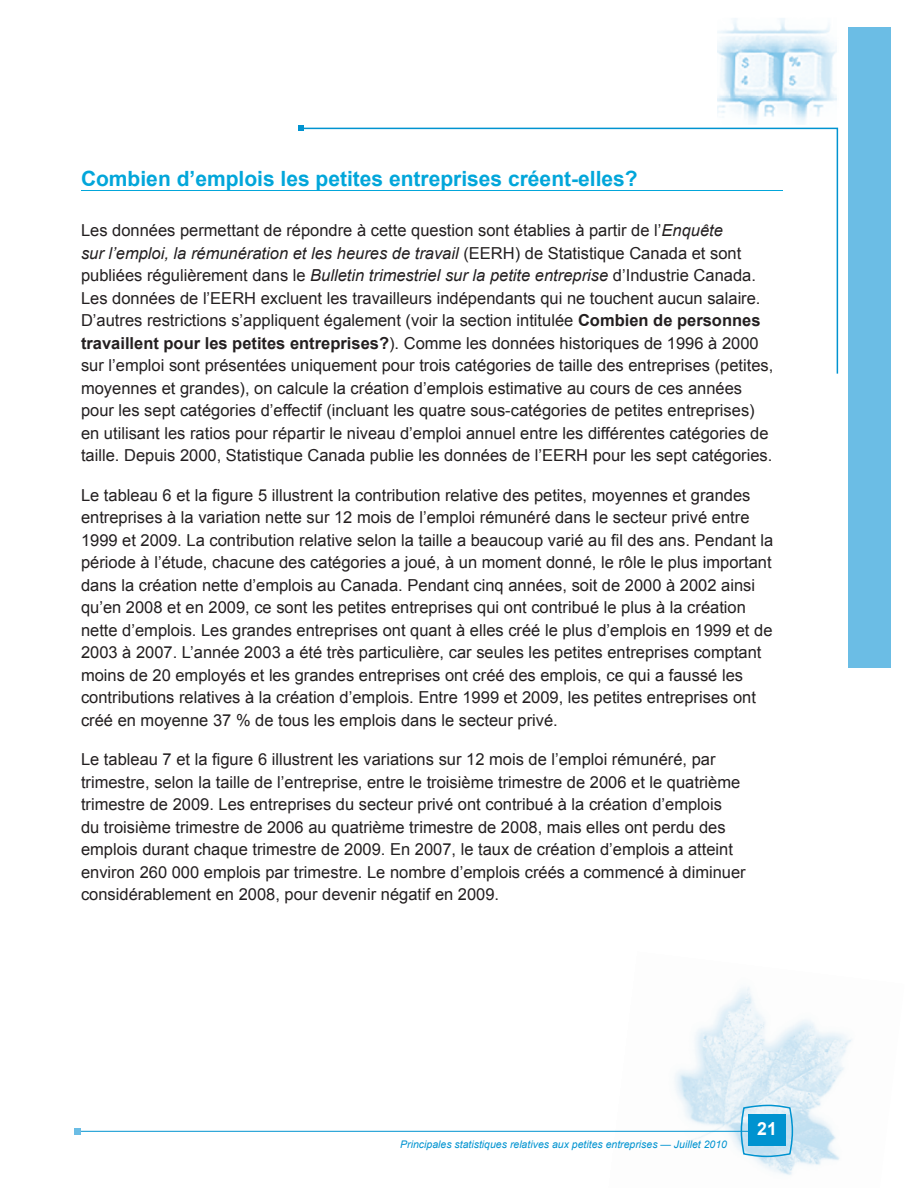
<style>
.page{position:relative;width:918px;height:1188px;background:#fff}
.page>*{position:absolute;margin:0;border:0;box-sizing:border-box;transform-origin:0 0}
.t1{font:700 21px "Arial";color:#02a6da}
.t2{font:700 18px "Arial";color:#fff}
.t3{font:16.5px/22.5px "Arial";color:#231f20}
.t4{font:italic 10.5px "Arial";color:#0093d0}
.s1{font-style:italic}
.s2{font-weight:700}
</style>
<div class="page">
<img style="left:608px;top:987px;width:244px;height:188px">
<hr style="left:81px;top:1131px;width:670px;height:1px;background:#0093d0">
<div style="left:848px;top:27px;width:43px;height:640px;background:#6bbde5"></div>
<svg style="left:304px;top:127px;width:535px;height:247px"></svg>
<svg style="left:298px;top:125px;width:6px;height:6px"></svg>
<img style="left:717px;top:18px;width:120px;height:106px">
<hr style="left:81px;top:190px;width:702px;height:1px;background:#02a6da">
<div style="left:74px;top:1128px;width:7px;height:7px;background:#6bbde5"></div>
<svg style="left:740px;top:1104px;width:54px;height:54px;background:#66bce1"></svg>
<p class="t1" style="left:81px;top:164px;width:558px">Combien d’emplois les petites entreprises créent-elles?</p>
<p class="t3" style="left:81px;top:219px;width:694px">Les données permettant de répondre à cette question sont établies à partir de l’<span class="s1">Enquête<br>sur l’emploi, la rémunération et les heures de travail</span> (EERH) de Statistique Canada et sont publiées régulièrement dans le <span class="s1">Bulletin trimestriel sur la petite entreprise</span> d’Industrie Canada.<br>Les données de l’EERH excluent les travailleurs indépendants qui ne touchent aucun salaire.<br>D’autres restrictions s’appliquent également (voir la section intitulée <span class="s2">Combien de personnes travaillent pour les petites entreprises?</span>). Comme les données historiques de 1996 à 2000 sur l’emploi sont présentées uniquement pour trois catégories de taille des entreprises (petites, moyennes et grandes), on calcule la création d’emplois estimative au cours de ces années pour les sept catégories d’effectif (incluant les quatre sous-catégories de petites entreprises) en utilisant les ratios pour répartir le niveau d’emploi annuel entre les différentes catégories de taille. Depuis 2000, Statistique Canada publie les données de l’EERH pour les sept catégories.</p>
<p class="t3" style="left:81px;top:484px;width:694px">Le tableau 6 et la figure 5 illustrent la contribution relative des petites, moyennes et grandes entreprises à la variation nette sur 12 mois de l’emploi rémunéré dans le secteur privé entre 1999 et 2009. La contribution relative selon la taille a beaucoup varié au fil des ans. Pendant la période à l’étude, chacune des catégories a joué, à un moment donné, le rôle le plus important dans la création nette d’emplois au Canada. Pendant cinq années, soit de 2000 à 2002 ainsi qu’en 2008 et en 2009, ce sont les petites entreprises qui ont contribué le plus à la création nette d’emplois. Les grandes entreprises ont quant à elles créé le plus d’emplois en 1999 et de 2003 à 2007. L’année 2003 a été très particulière, car seules les petites entreprises comptant moins de 20 employés et les grandes entreprises ont créé des emplois, ce qui a faussé les contributions relatives à la création d’emplois. Entre 1999 et 2009, les petites entreprises ont créé en moyenne 37 % de tous les emplois dans le secteur privé.</p>
<p class="t3" style="left:81px;top:748px;width:666px">Le tableau 7 et la figure 6 illustrent les variations sur 12 mois de l’emploi rémunéré, par trimestre, selon la taille de l’entreprise, entre le troisième trimestre de 2006 et le quatrième trimestre de 2009. Les entreprises du secteur privé ont contribué à la création d’emplois<br>du troisième trimestre de 2006 au quatrième trimestre de 2008, mais elles ont perdu des emplois durant chaque trimestre de 2009. En 2007, le taux de création d’emplois a atteint environ 260 000 emplois par trimestre. Le nombre d’emplois créés a commencé à diminuer considérablement en 2008, pour devenir négatif en 2009.</p>
<p class="t4" style="left:400px;top:1137px;width:328px">Principales statistiques relatives aux petites entreprises — Juillet 2010</p>
<p class="t2" style="left:757px;top:1117px;width:21px">21</p>
</div>
